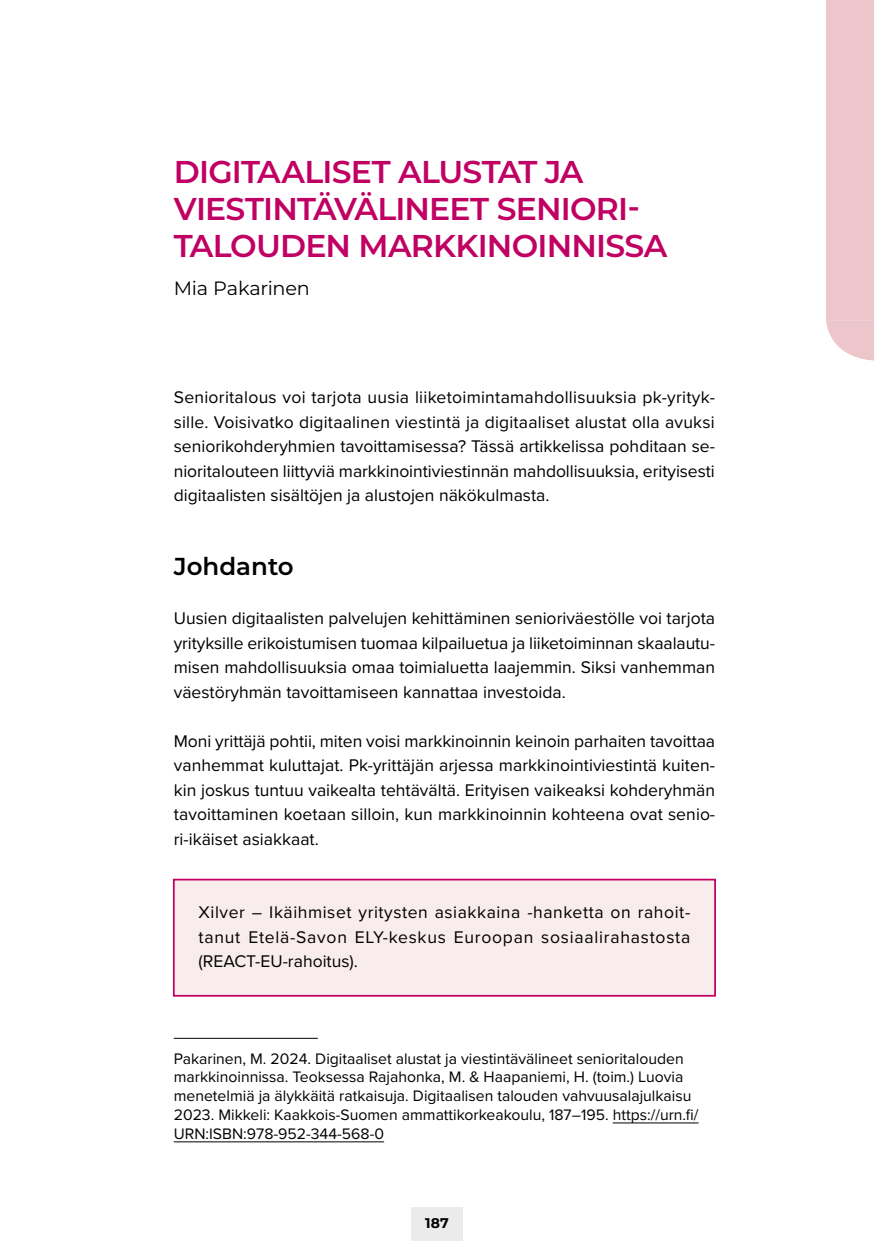
<style>
.page{position:relative;width:874px;height:1241px;background:#fff}
.page>*{position:absolute;margin:0;border:0;box-sizing:border-box;transform-origin:0 0}
.Otsikko_1_punainen_H1{font:600 31.5px/36.8px "Montserrat";letter-spacing:-.025em;color:#c00062}
.väliotsikko_1_rivi{font:600 24.5px "Montserrat";color:#000}
.t1{font:19.25px "Montserrat";letter-spacing:-.015em;color:#000}
.leipäteksti_10_14_Proxima_Nova{font:17.5px/24.5px "Proxima Nova";color:#000;text-align:justify}
.Vihrea_laatikko{font:17.5px/24.5px "Proxima Nova";letter-spacing:.04em;color:#000;text-align:justify}
.Alaviite{font:15.75px/18.9px "Proxima Nova";color:#000}
.t2{font:700 14px "Montserrat";color:#000}
</style>
<div class="page">
<div style="left:411px;top:1206px;width:51px;height:34px;background:#ebebeb"></div>
<div style="left:825px;top:0;width:48px;height:320px;background:#ecc6ca"></div>
<svg style="left:826px;top:320px;width:47px;height:41px"></svg>
<div style="left:173px;top:878px;width:542px;height:118px;background:#f9eced;border:2px solid #c00062"></div>
<hr style="left:174px;top:1037px;width:143px;height:1px;background:#000">
<hr style="left:612px;top:1122px;width:86px;height:1px;background:#000">
<hr style="left:174px;top:1141px;width:210px;height:1px;background:#000">
<h1 class="Otsikko_1_punainen_H1" style="left:174px;top:152px;width:495px">DIGITAALISET ALUSTAT JA<br>VIESTINTÄVÄLINEET SENIORI-<br>TALOUDEN MARKKINOINNISSA</h1>
<p class="t1" style="left:174px;top:275px;width:138px">Mia Pakarinen</p>
<p class="leipäteksti_10_14_Proxima_Nova" style="left:174px;top:384px;width:542px">Senioritalous voi tarjota uusia liiketoimintamahdollisuuksia pk-yrityk&shy;sille. Voisivatko digitaalinen viestintä ja digitaaliset alustat olla avuksi seniorikohderyhmien tavoittamisessa? Tässä artikkelissa pohditaan se&shy;nioritalouteen liittyviä markkinointiviestinnän mahdollisuuksia, erityisesti digitaalisten sisältöjen ja alustojen näkökulmasta.</p>
<h2 class="väliotsikko_1_rivi" style="left:174px;top:549px;width:121px">Johdanto</h2>
<p class="leipäteksti_10_14_Proxima_Nova" style="left:174px;top:605px;width:542px">Uusien digitaalisten palvelujen kehittäminen senioriväestölle voi tarjota yrityksille erikoistumisen tuomaa kilpailuetua ja liiketoiminnan skaalautu&shy;misen mahdollisuuksia omaa toimialuetta laajemmin. Siksi vanhemman väestöryhmän tavoittamiseen kannattaa investoida.</p>
<p class="leipäteksti_10_14_Proxima_Nova" style="left:174px;top:727px;width:542px">Moni yrittäjä pohtii, miten voisi markkinoinnin keinoin parhaiten tavoittaa vanhemmat kuluttajat. Pk-yrittäjän arjessa markkinointiviestintä kuiten&shy;kin joskus tuntuu vaikealta tehtävältä. Erityisen vaikeaksi kohderyhmän tavoittaminen koetaan silloin, kun markkinoinnin kohteena ovat senio&shy;ri-ikäiset asiakkaat.</p>
<p class="Vihrea_laatikko" style="left:198px;top:899px;width:493px">Xilver – Ikäihmiset yritysten asiakkaina -hanketta on rahoit&shy;tanut Etelä-Savon ELY-keskus Euroopan sosiaalirahastosta (REACT-EU-rahoitus).</p>
<p class="Alaviite" style="left:174px;top:1047px;width:526px">Pakarinen, M. 2024. Digitaaliset alustat ja viestintävälineet senioritalouden markkinoinnissa. Teoksessa Rajahonka, M. &amp; Haapaniemi, H. (toim.) Luovia menetelmiä ja älykkäitä ratkaisuja. Digitaalisen talouden vahvuusalajulkaisu 2023. Mikkeli: Kaakkois-Suomen ammattikorkeakoulu, 187–195. https://urn.fi/ URN:ISBN:978-952-344-568-0</p>
<p class="t2" style="left:425px;top:1212px;width:25px">187</p>
</div>
